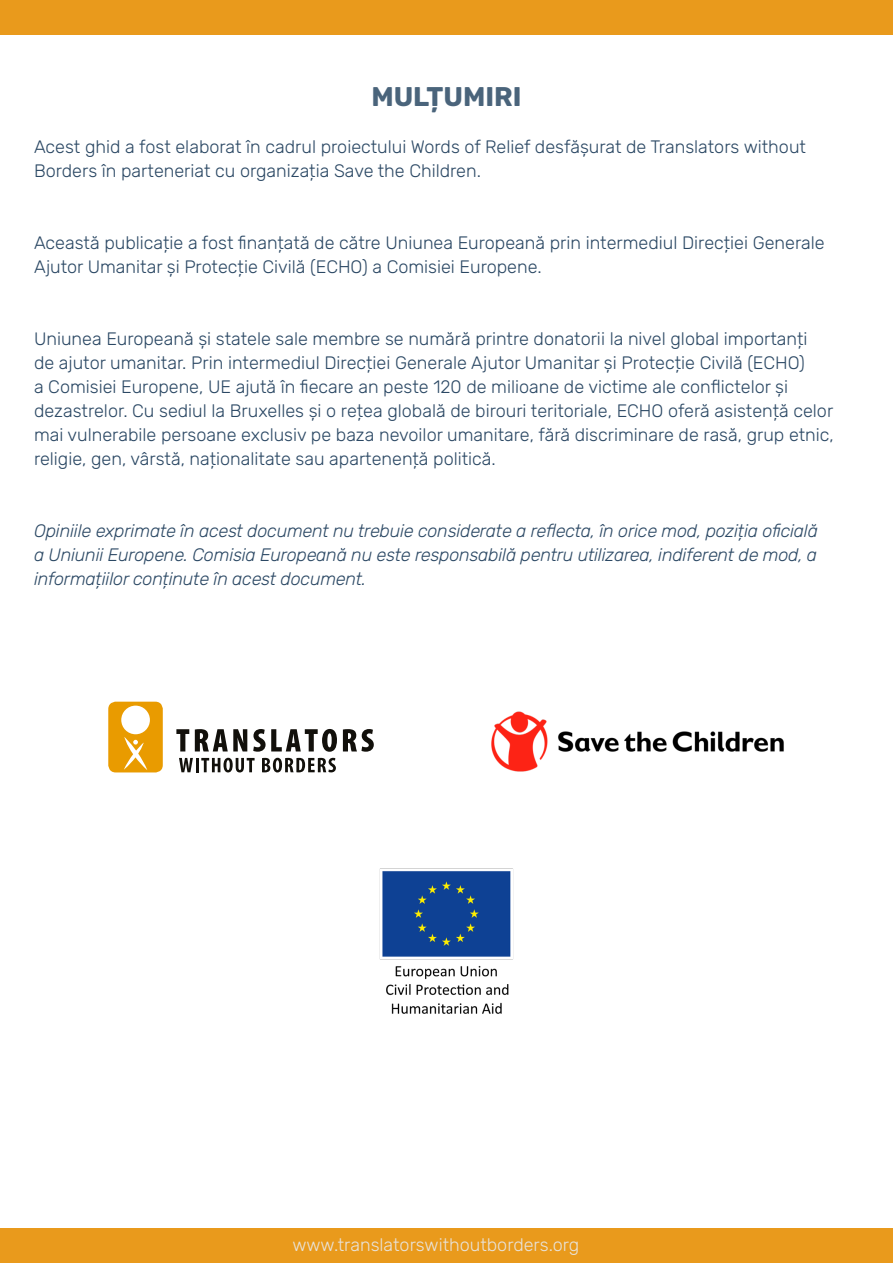
<style>
.page{position:relative;width:893px;height:1263px;background:#fff}
.page>*{position:absolute;margin:0;border:0;box-sizing:border-box;transform-origin:0 0}
.t1{font:700 27px "Rubik";color:#4a647b}
.t2{font:300 18px/24px "Rubik";color:#2b4864}
.t3{font:italic 300 18px/24px "Rubik";letter-spacing:-.01em;color:#2b4864;text-align:justify}
.t4{font:300 18px "Rubik";color:#e8e2d8}
</style>
<div class="page">
<div style="left:0;top:1229px;width:893px;height:34px;background:#e99a1c"></div>
<div style="left:0;top:0;width:893px;height:34px;background:#e99a1c"></div>
<div style="left:108px;top:702px;width:55px;height:70px;background:#e99b00;border-radius:8px"></div>
<div style="left:121px;top:706px;width:29px;height:28px;background:#fff;border-radius:50%"></div>
<svg style="left:124px;top:737px;width:23px;height:33px"></svg>
<svg style="left:176px;top:729px;width:13px;height:22px"></svg>
<svg style="left:195px;top:729px;width:52px;height:22px"></svg>
<svg style="left:253px;top:729px;width:84px;height:23px"></svg>
<svg style="left:343px;top:729px;width:31px;height:23px"></svg>
<svg style="left:179px;top:758px;width:76px;height:14px"></svg>
<svg style="left:262px;top:758px;width:74px;height:14px"></svg>
<img style="left:379px;top:868px;width:135px;height:146px">
<img style="left:491px;top:711px;width:293px;height:61px">
<h1 class="t1" style="left:371px;top:82px;width:152px">MULȚUMIRI</h1>
<p class="t2" style="left:34px;top:135px;width:773px">Acest ghid a fost elaborat în cadrul proiectului Words of Relief desfășurat de Translators without<br>Borders în parteneriat cu organizația Save the Children.</p>
<p class="t2" style="left:34px;top:231px;width:792px">Această publicație a fost finanțată de către Uniunea Europeană prin intermediul Direcției Generale<br>Ajutor Umanitar și Protecție Civilă (ECHO) a Comisiei Europene.</p>
<p class="t2" style="left:34px;top:327px;width:801px">Uniunea Europeană și statele sale membre se numără printre donatorii la nivel global importanți<br>de ajutor umanitar. Prin intermediul Direcției Generale Ajutor Umanitar și Protecție Civilă (ECHO)<br>a Comisiei Europene, UE ajută în fiecare an peste 120 de milioane de victime ale conflictelor și dezastrelor. Cu sediul la Bruxelles și o rețea globală de birouri teritoriale, ECHO oferă asistență celor mai vulnerabile persoane exclusiv pe baza nevoilor umanitare, fără discriminare de rasă, grup etnic, religie, gen, vârstă, naționalitate sau apartenență politică.</p>
<p class="t3" style="left:34px;top:519px;width:785px">Opiniile exprimate în acest document nu trebuie considerate a reflecta, în orice mod, poziția oficială a Uniunii Europene. Comisia Europeană nu este responsabilă pentru utilizarea, indiferent de mod, a informațiilor conținute în acest document.</p>
<p class="t4" style="left:292px;top:1235px;width:288px">www.translatorswithoutborders.org</p>
</div>
